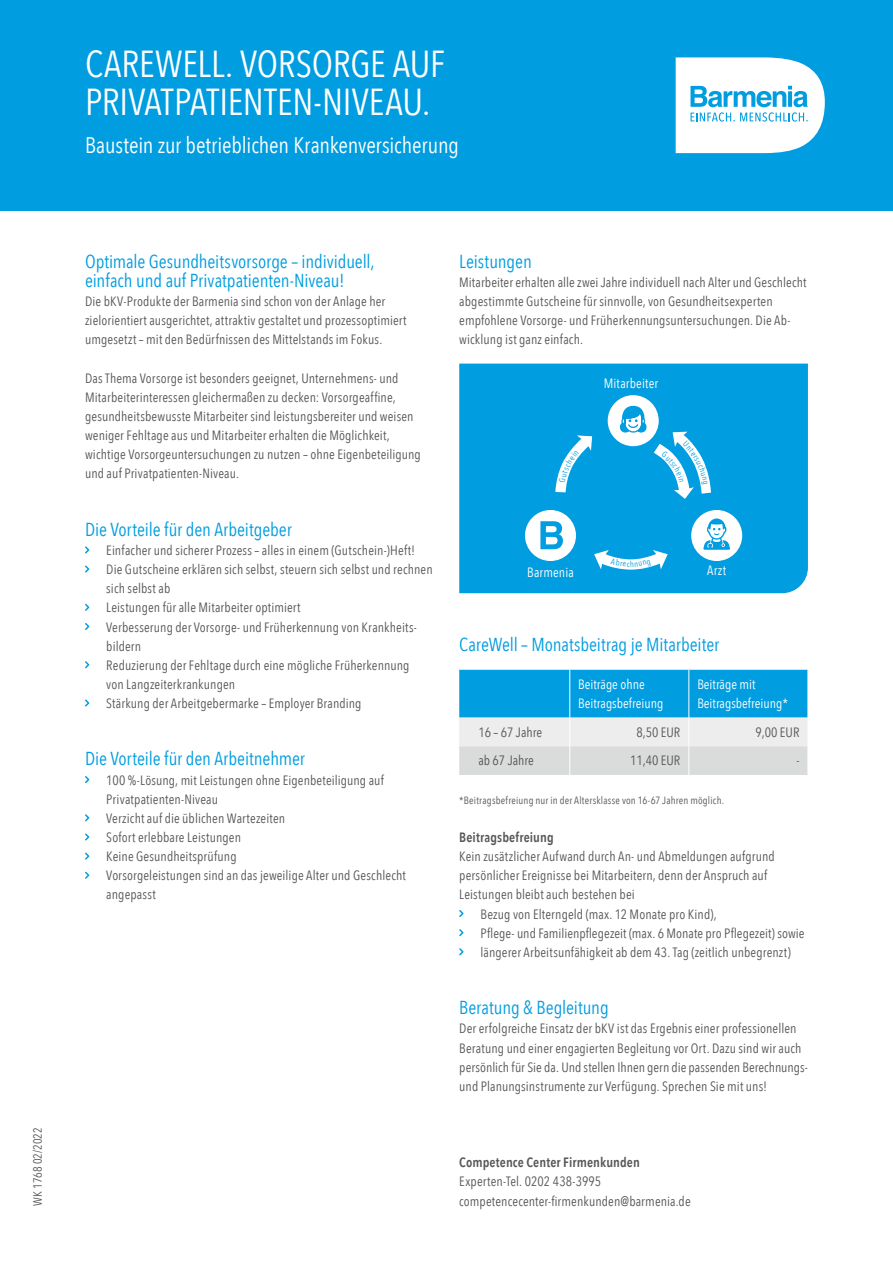
<style>
.page{position:relative;width:893px;height:1263px;background:#fff}
.page>*{position:absolute;margin:0;border:0;box-sizing:border-box;transform-origin:0 0}
.t1{font:37.5px/38.2px "Avenir Next Condensed";letter-spacing:-.01em;color:#fff}
.t2{font:22.5px "Avenir Next Condensed";letter-spacing:-.005em;color:#fff}
.t3{font:18.75px/19.2px "Avenir Next Condensed";letter-spacing:-.005em;color:#009de0}
.t4{font:13.5px/19.2px "Avenir Next Condensed";letter-spacing:.01em;color:#585757}
.t5{font:13.5px/19.2px "Avenir Next Condensed";color:#fff}
.t6{font:600 13.5px "Avenir Next Condensed";letter-spacing:.01em;color:#585757}
.t7{font:12px "Avenir Next Condensed";color:#585757}
.t8{font:10.5px "Avenir Next Condensed";letter-spacing:.02em;color:#585757}
</style>
<div class="page">
<div style="left:0;top:0;width:893px;height:210px;background:#009de0"></div>
<svg style="left:676px;top:57px;width:149px;height:96px;background:#d1edf9"></svg>
<svg style="left:85px;top:546px;width:4px;height:7px"></svg>
<svg style="left:85px;top:565px;width:4px;height:8px"></svg>
<svg style="left:85px;top:604px;width:4px;height:7px"></svg>
<svg style="left:85px;top:623px;width:4px;height:7px"></svg>
<svg style="left:85px;top:661px;width:4px;height:7px"></svg>
<svg style="left:85px;top:699px;width:4px;height:7px"></svg>
<svg style="left:85px;top:776px;width:4px;height:7px"></svg>
<svg style="left:85px;top:814px;width:4px;height:7px"></svg>
<svg style="left:85px;top:833px;width:4px;height:7px"></svg>
<svg style="left:85px;top:852px;width:4px;height:8px"></svg>
<svg style="left:85px;top:872px;width:4px;height:7px"></svg>
<svg style="left:459px;top:670px;width:349px;height:105px;background:#7dc4e2"></svg>
<svg style="left:459px;top:910px;width:4px;height:7px"></svg>
<svg style="left:459px;top:929px;width:4px;height:7px"></svg>
<svg style="left:459px;top:948px;width:4px;height:7px"></svg>
<div style="left:459px;top:364px;width:349px;height:229px;background:#009de0"></div>
<div style="left:525px;top:510px;width:51px;height:51px;background:#fff;border-radius:50%"></div>
<svg style="left:540px;top:521px;width:23px;height:28px"></svg>
<div style="left:691px;top:510px;width:51px;height:51px;background:#fff;border-radius:50%"></div>
<svg style="left:703px;top:518px;width:27px;height:32px"></svg>
<div style="left:608px;top:395px;width:51px;height:51px;background:#fff;border-radius:50%"></div>
<svg style="left:620px;top:384px;width:28px;height:49px"></svg>
<svg style="left:555px;top:435px;width:37px;height:57px"></svg>
<svg style="left:594px;top:550px;width:74px;height:20px"></svg>
<svg style="left:654px;top:432px;width:57px;height:67px"></svg>
<p class="t7" style="left:27px;top:1205px;width:80px;rotate:-90deg">WK 1768 02/2022</p>
<h1 class="t1" style="left:85px;top:43px;width:361px">CAREWELL. VORSORGE AUF<br>PRIVATPATIENTEN-NIVEAU.</h1>
<h2 class="t2" style="left:85px;top:126px;width:375px">Baustein zur betrieblichen Krankenversicherung</h2>
<h3 class="t3" style="left:85px;top:251px;width:291px">Optimale Gesundheitsvorsorge – individuell, einfach und auf Privatpatienten-Niveau!</h3>
<p class="t4" style="left:85px;top:291px;width:323px">Die bKV-Produkte der Barmenia sind schon von der Anlage her zielorientiert ausgerichtet, attraktiv gestaltet und prozessoptimiert umgesetzt – mit den Bedürfnissen des Mittelstands im Fokus.</p>
<p class="t4" style="left:85px;top:368px;width:337px">Das Thema Vorsorge ist besonders geeignet, Unternehmens- und Mitarbeiterinteressen gleichermaßen zu decken: Vorsorgeaffine, gesundheitsbewusste Mitarbeiter sind leistungsbereiter und weisen weniger Fehltage aus und Mitarbeiter erhalten die Möglichkeit, wichtige Vorsorgeuntersuchungen zu nutzen – ohne Eigenbeteiligung und auf Privatpatienten-Niveau.</p>
<h3 class="t3" style="left:85px;top:519px;width:208px">Die Vorteile für den Arbeitgeber</h3>
<p class="t4" style="left:106px;top:540px;width:328px">Einfacher und sicherer Prozess – alles in einem (Gutschein-)Heft!<br>Die Gutscheine erklären sich selbst, steuern sich selbst und rechnen sich selbst ab<br>Leistungen für alle Mitarbeiter optimiert<br>Verbesserung der Vorsorge- und Früherkennung von Krankheits&shy;bildern<br>Reduzierung der Fehltage durch eine mögliche Früherkennung<br>von Langzeiterkrankungen<br>Stärkung der Arbeitgebermarke – Employer Branding</p>
<h3 class="t3" style="left:85px;top:748px;width:221px">Die Vorteile für den Arbeitnehmer</h3>
<p class="t4" style="left:106px;top:770px;width:301px">100 %-Lösung, mit Leistungen ohne Eigenbeteiligung auf Privatpatienten-Niveau<br>Verzicht auf die üblichen Wartezeiten<br>Sofort erlebbare Leistungen<br>Keine Gesundheitsprüfung<br>Vorsorgeleistungen sind an das jeweilige Alter und Geschlecht angepasst</p>
<h3 class="t3" style="left:459px;top:251px;width:74px">Leistungen</h3>
<p class="t4" style="left:459px;top:272px;width:349px">Mitarbeiter erhalten alle zwei Jahre individuell nach Alter und Geschlecht abgestimmte Gutscheine für sinnvolle, von Gesundheitsexperten empfohlene Vorsorge- und Früherkennungsuntersuchungen. Die Ab&shy;wicklung ist ganz einfach.</p>
<p class="t5" style="left:604px;top:373px;width:56px">Mitarbeiter</p>
<p class="t5" style="left:527px;top:562px;width:48px">Barmenia</p>
<p class="t5" style="left:707px;top:559px;width:21px">Arzt</p>
<h3 class="t3" style="left:459px;top:634px;width:262px">CareWell – Monatsbeitrag je Mitarbeiter</h3>
<p class="t5" style="left:578px;top:674px;width:87px">Beiträge ohne<br>Beitragsbefreiung</p>
<p class="t5" style="left:697px;top:674px;width:92px">Beiträge mit<br>Beitragsbefreiung*</p>
<p class="t4" style="left:478px;top:722px;width:65px">16 – 67 Jahre</p>
<p class="t4" style="left:636px;top:722px;width:45px">8,50 EUR</p>
<p class="t4" style="left:755px;top:722px;width:45px">9,00 EUR</p>
<p class="t4" style="left:478px;top:750px;width:57px">ab 67 Jahre</p>
<p class="t4" style="left:630px;top:750px;width:52px">11,40 EUR</p>
<p class="t4" style="left:796px;top:750px;width:5px">-</p>
<p class="t8" style="left:459px;top:791px;width:266px">*Beitragsbefreiung nur in der Altersklasse von 16-67 Jahren möglich.</p>
<p class="t6" style="left:459px;top:826px;width:96px">Beitragsbefreiung</p>
<p class="t4" style="left:459px;top:846px;width:317px">Kein zusätzlicher Aufwand durch An- und Abmeldungen aufgrund</p>
<p class="t4" style="left:459px;top:865px;width:309px">persönlicher Ereignisse bei Mitarbeitern, denn der Anspruch auf</p>
<p class="t4" style="left:459px;top:884px;width:177px">Leistungen bleibt auch bestehen bei</p>
<p class="t4" style="left:480px;top:903px;width:238px">Bezug von Elterngeld (max. 12 Monate pro Kind),</p>
<p class="t4" style="left:480px;top:923px;width:326px">Pflege- und Familienpflegezeit (max. 6 Monate pro Pflegezeit) sowie</p>
<p class="t4" style="left:480px;top:942px;width:312px">längerer Arbeitsunfähigkeit ab dem 43. Tag (zeitlich unbegrenzt)</p>
<h3 class="t3" style="left:459px;top:997px;width:151px">Beratung &amp; Begleitung</h3>
<p class="t4" style="left:459px;top:1018px;width:350px">Der erfolgreiche Einsatz der bKV ist das Ergebnis einer professionellen Beratung und einer engagierten Begleitung vor Ort. Dazu sind wir auch persönlich für Sie da. Und stellen Ihnen gern die passenden Berechnungs&shy;und Planungsinstrumente zur Verfügung. Sprechen Sie mit uns!</p>
<p class="t6" style="left:459px;top:1151px;width:182px">Competence Center Firmenkunden</p>
<p class="t4" style="left:459px;top:1171px;width:233px">Experten-Tel. 0202 438-3995 competencecenter-firmenkunden@barmenia.de</p>
</div>
